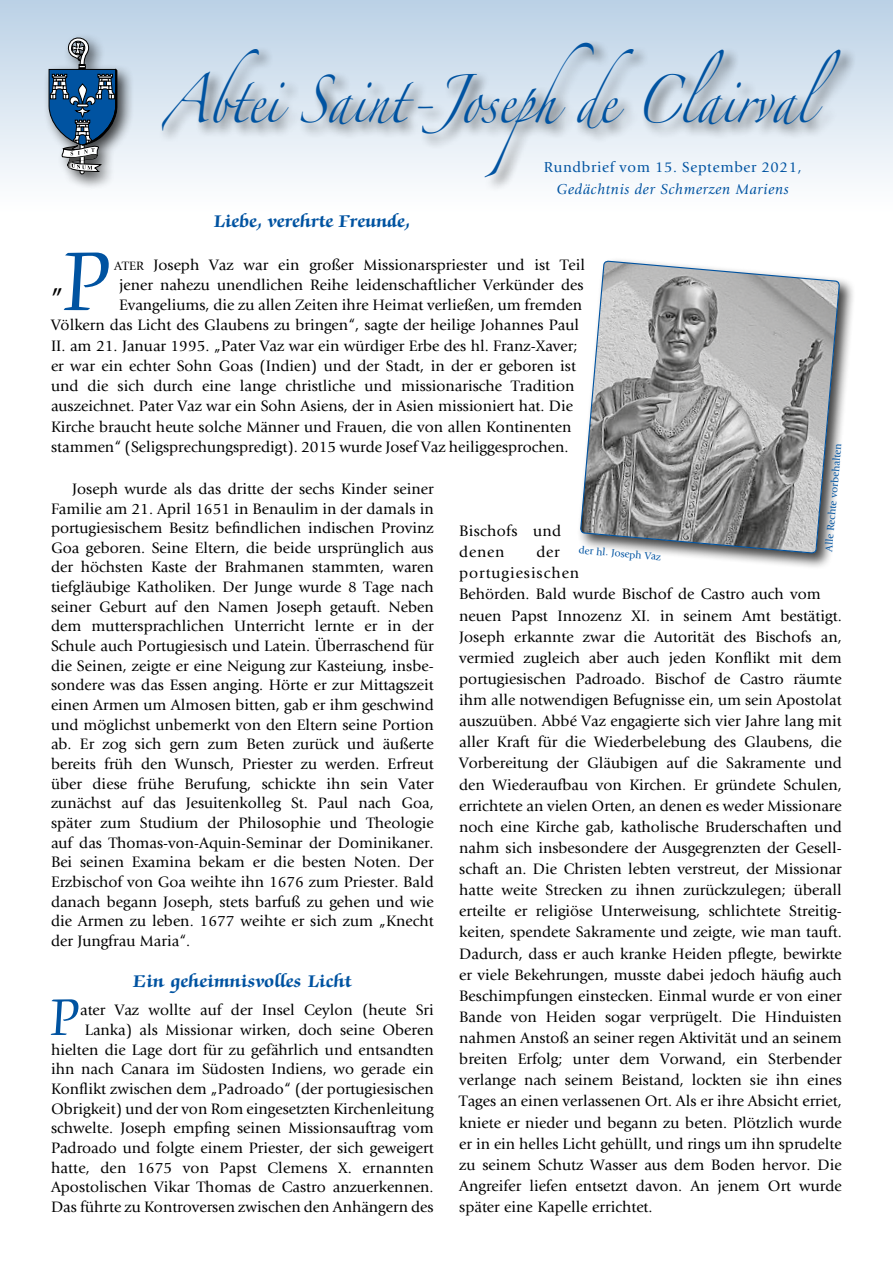
<style>
.page{position:relative;width:893px;height:1263px;background:#fff}
.page>*{position:absolute;margin:0;border:0;box-sizing:border-box;transform-origin:0 0}
.t1{font:96.9px "Zapf Chancery Std";color:#0053a1;scale:.91 1}
.t2{font:60px "Zapf Chancery Std";color:#0053a1;scale:.91 1}
.t3{font:43.2px "Zapfino";color:#0053a1;scale:.79 1}
.t4{font:30.15px "Giovanni";color:#000}
.t5{font:700 19.5px "Zapf Chancery Std";letter-spacing:.015em;color:#0053a1}
.t6{font:15.75px/19.6px "Giovanni";color:#000;text-align:justify}
.t7{font:15.75px/21.1px "Giovanni";letter-spacing:.02em;color:#000}
.t8{font:15px "Giovanni";letter-spacing:.045em;color:#0053a1}
.t9{font:italic 15px "Giovanni";letter-spacing:.045em;color:#0053a1}
.t10{font:10.5px "Giovanni";color:#0053a1}
.s1{font-family:"Giovanni Book SC800";font-size:12.6px}
</style>
<div class="page">
<div style="left:0;top:0;width:893px;height:213px;background:linear-gradient(to bottom,#bbd1e6,#fff)"></div>
<div style="left:159px;top:39px;width:697px;height:154px;background:#000;opacity:.75"></div>
<div style="left:43px;top:33px;width:91px;height:158px;background:#000;opacity:.75"></div>
<svg style="left:49px;top:38px;width:68px;height:136px;background:#6885a1"></svg>
<div style="left:577px;top:257px;width:279px;height:312px;background:#000;opacity:.75"></div>
<svg style="left:580px;top:260px;width:260px;height:294px;background:#a4a5a6"></svg>
<h3 class="t3" style="left:163px;top:82px;width:859px">Abtei Saint-Josephde Clairval</h3>
<p class="t8" style="left:544px;top:158px;width:259px">Rundbrief vom 15. September 2021,</p>
<p class="t9" style="left:557px;top:181px;width:233px">Gedächtnis der Schmerzen Mariens</p>
<p class="t5" style="left:214px;top:211px;width:198px">Liebe, verehrte Freunde,</p>
<h1 class="t1" style="left:64px;top:231px;width:50px">P</h1>
<p class="t6" style="left:114px;top:255px;width:472px"><span class="s1">ATER</span> Joseph Vaz war ein großer Missionarspriester und ist Teil</p>
<p class="t6" style="left:119px;top:275px;width:466px">jener nahezu unendlichen Reihe leidenschaftlicher Verkünder des</p>
<p class="t6" style="left:119px;top:295px;width:464px">Evangeliums, die zu allen Zeiten ihre Heimat verließen, um fremden</p>
<p class="t6" style="left:51px;top:316px;width:530px">Völkern das Licht des Glaubens zu bringen“, sagte der heilige Johannes Paul</p>
<p class="t6" style="left:51px;top:336px;width:528px">II. am 21. Januar 1995. „Pater Vaz war ein würdiger Erbe des hl. Franz-Xaver;</p>
<p class="t6" style="left:51px;top:356px;width:526px">er war ein echter Sohn Goas (Indien) und der Stadt, in der er geboren ist</p>
<p class="t6" style="left:51px;top:376px;width:525px">und die sich durch eine lange christliche und missionarische Tradition</p>
<p class="t6" style="left:51px;top:397px;width:524px">auszeichnet. Pater Vaz war ein Sohn Asiens, der in Asien missioniert hat. Die</p>
<p class="t6" style="left:51px;top:417px;width:522px">Kirche braucht heute solche Männer und Frauen, die von allen Kontinenten</p>
<p class="t6" style="left:51px;top:437px;width:519px">stammen“ (Seligsprechungspredigt). 2015 wurde Josef Vaz heiliggesprochen.</p>
<h3 class="t4" style="left:51px;top:265px;width:15px">„</h3>
<p class="t10" style="left:823px;top:551px;width:110px;rotate:-85deg">Alle Rechte vorbehalten</p>
<p class="t6" style="left:51px;top:479px;width:384px;text-indent:21px">Joseph wurde als das dritte der sechs Kinder seiner Familie am 21. April 1651 in Benaulim in der damals in portugiesischem Besitz befindlichen indischen Provinz Goa geboren. Seine Eltern, die beide ursprünglich aus der höchsten Kaste der Brahmanen stammten, waren tiefgläubige Katholiken. Der Junge wurde 8 Tage nach seiner Geburt auf den Namen Joseph getauft. Neben dem muttersprachlichen Unterricht lernte er in der Schule auch Portugiesisch und Latein. Überraschend für die Seinen, zeigte er eine Neigung zur Kasteiung, insbe&shy;sondere was das Essen anging. Hörte er zur Mittagszeit einen Armen um Almosen bitten, gab er ihm geschwind und möglichst unbemerkt von den Eltern seine Portion ab. Er zog sich gern zum Beten zurück und äußerte bereits früh den Wunsch, Priester zu werden. Erfreut über diese frühe Berufung, schickte ihn sein Vater zunächst auf das Jesuitenkolleg St. Paul nach Goa, später zum Studium der Philosophie und Theologie auf das Thomas-von-Aquin-Seminar der Dominikaner.<br>Bei seinen Examina bekam er die besten Noten. Der Erzbischof von Goa weihte ihn 1676 zum Priester. Bald danach begann Joseph, stets barfuß zu gehen und wie die Armen zu leben. 1677 weihte er sich zum „Knecht der Jungfrau Maria“.</p>
<p class="t5" style="left:133px;top:971px;width:220px">Ein geheimnisvolles Licht</p>
<h2 class="t2" style="left:51px;top:986px;width:31px">P</h2>
<p class="t7" style="left:459px;top:520px;width:103px">Bischofs und denen</p>
<p class="t10" style="left:579px;top:544px;width:84px;rotate:5deg">der hl. Joseph Vaz</p>
<p class="t6" style="left:459px;top:542px;width:384px;line-height:21.1px;text-align:left;text-indent:77px">der<br>portugiesischen<br>Behörden. Bald wurde Bischof de Castro auch vom neuen Papst Innozenz XI. in seinem Amt bestätigt.<br>Joseph erkannte zwar die Autorität des Bischofs an, vermied zugleich aber auch jeden Konflikt mit dem portugiesischen Padroado. Bischof de Castro räumte ihm alle notwendigen Befugnisse ein, um sein Apostolat auszuüben. Abbé Vaz engagierte sich vier Jahre lang mit aller Kraft für die Wiederbelebung des Glaubens, die Vorbereitung der Gläubigen auf die Sakramente und den Wiederaufbau von Kirchen. Er gründete Schulen, errichtete an vielen Orten, an denen es weder Missionare noch eine Kirche gab, katholische Bruderschaften und nahm sich insbesondere der Ausgegrenzten der Gesell&shy;schaft an. Die Christen lebten verstreut, der Missionar hatte weite Strecken zu ihnen zurückzulegen; überall erteilte er religiöse Unterweisung, schlichtete Streitig&shy;keiten, spendete Sakramente und zeigte, wie man tauft.<br>Dadurch, dass er auch kranke Heiden pflegte, bewirkte er viele Bekehrungen, musste dabei jedoch häufig auch Beschimpfungen einstecken. Einmal wurde er von einer Bande von Heiden sogar verprügelt. Die Hinduisten nahmen Anstoß an seiner regen Aktivität und an seinem breiten Erfolg; unter dem Vorwand, ein Sterbender verlange nach seinem Beistand, lockten sie ihn eines Tages an einen verlassenen Ort. Als er ihre Absicht erriet, kniete er nieder und begann zu beten. Plötzlich wurde er in ein helles Licht gehüllt, und rings um ihn sprudelte zu seinem Schutz Wasser aus dem Boden hervor. Die Angreifer liefen entsetzt davon. An jenem Ort wurde später eine Kapelle errichtet.</p>
<p class="t6" style="left:51px;top:1001px;width:384px;text-align:right">ater Vaz wollte auf der Insel Ceylon (heute Sri Lanka) als Missionar wirken, doch seine Oberen hielten die Lage dort für zu gefährlich und entsandten ihn nach Canara im Südosten Indiens, wo gerade ein Konflikt zwischen dem „Padroado“ (der portugiesischen Obrigkeit) und der von Rom eingesetzten Kirchenleitung schwelte. Joseph empfing seinen Missionsauftrag vom Padroado und folgte einem Priester, der sich geweigert hatte, den 1675 von Papst Clemens X. ernannten Apostolischen Vikar Thomas de Castro anzuerkennen.<br>Das führte zu Kontroversen zwischen den Anhängern des</p>
</div>
